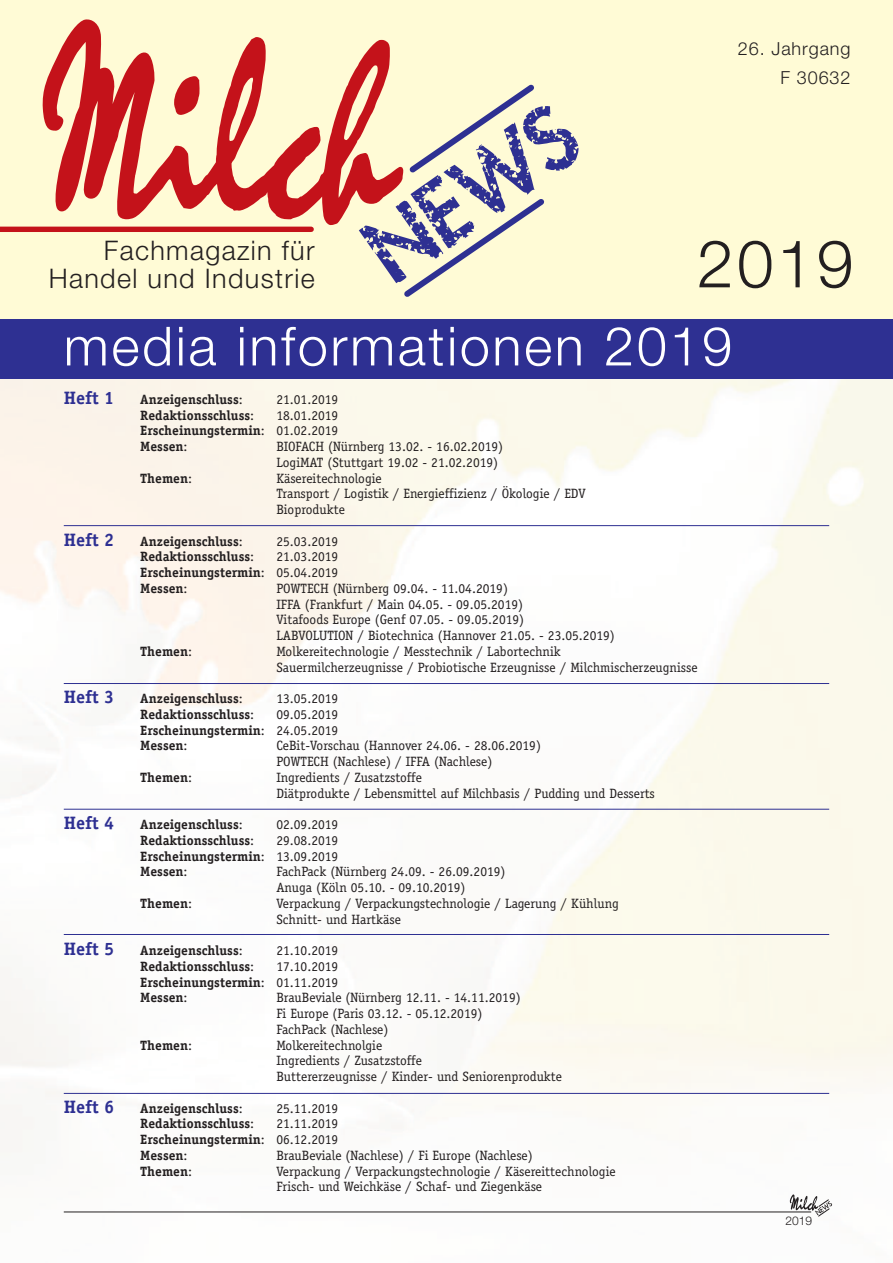
<style>
.page{position:relative;width:893px;height:1263px;background:#fff}
.page>*{position:absolute;margin:0;border:0;box-sizing:border-box;transform-origin:0 0}
.t1{font:300 66px "Helvetica Neue";color:#231f20}
.t2{font:300 54px "Helvetica Neue";letter-spacing:.05em;color:#fff}
.t3{font:300 27px/28.5px "Helvetica Neue";letter-spacing:.05em;color:#231f20;text-align:right}
.t4{font:700 18px "Officina Serif";color:#2e3092}
.t5{font:300 18px/28.5px "Helvetica Neue";letter-spacing:.05em;color:#231f20;text-align:right}
.t6{font:13.5px/15.8px "Officina Serif";color:#231f20}
.t7{font:700 13.5px/15.8px "Officina Serif";color:#231f20;text-align:justify}
.t8{font:300 12px "Helvetica Neue";color:#231f20}
.s1{font-weight:400}
</style>
<div class="page">
<img style="left:0;top:378px;width:893px;height:839px">
<div style="left:0;top:0;width:893px;height:319px;background:#fffbd6"></div>
<svg style="left:42px;top:19px;width:348px;height:206px"></svg>
<svg style="left:359px;top:79px;width:219px;height:218px"></svg>
<div style="left:0;top:227px;width:311px;height:5px;background:#c4121a"></div>
<div style="left:0;top:319px;width:893px;height:59px;background:#2e3092"></div>
<hr style="left:64px;top:525px;width:765px;height:1px;background:#2e3092">
<hr style="left:64px;top:683px;width:765px;height:1px;background:#2e3092">
<hr style="left:64px;top:809px;width:765px;height:1px;background:#2e3092">
<hr style="left:64px;top:934px;width:765px;height:1px;background:#2e3092">
<hr style="left:64px;top:1093px;width:765px;height:1px;background:#2e3092">
<hr style="left:64px;top:1211px;width:747px;height:1px;background:#231f20">
<svg style="left:790px;top:1194px;width:42px;height:22px"></svg>
<h3 class="t5" style="left:738px;top:36px;width:114px">26. Jahrgang<br>F 30632</h3>
<h3 class="t3" style="left:49px;top:238px;width:267px">Fachmagazin für<br>Handel und Industrie</h3>
<h1 class="t1" style="left:697px;top:240px;width:158px">2019</h1>
<h2 class="t2" style="left:64px;top:327px;width:670px">media informationen 2019</h2>
<h3 class="t4" style="left:64px;top:391px;width:52px">Heft 1</h3>
<p class="t7" style="left:140px;top:392px;width:104px">Anzeigenschluss<span class="s1">:</span></p>
<p class="t6" style="left:276px;top:391px;width:63px">21.01.2019</p>
<p class="t7" style="left:140px;top:408px;width:115px">Redaktionsschluss<span class="s1">:</span></p>
<p class="t7" style="left:140px;top:408px;width:200px;text-indent:136px"><span class="s1">18.01.2019<br></span>Erscheinungstermin<span class="s1">: 01.02.2019<br></span>Messen<span class="s1">:</span></p>
<p class="t6" style="left:276px;top:439px;width:228px">BIOFACH (Nürnberg 13.02. - 16.02.2019)<br>LogiMAT (Stuttgart 19.02 - 21.02.2019)</p>
<p class="t7" style="left:140px;top:471px;width:53px">Themen<span class="s1">:</span></p>
<p class="t6" style="left:276px;top:470px;width:311px">Käsereitechnologie<br>Transport / Logistik / Energieffizienz / Ökologie / EDV<br>Bioprodukte</p>
<h3 class="t4" style="left:64px;top:533px;width:52px">Heft 2</h3>
<p class="t7" style="left:140px;top:534px;width:104px">Anzeigenschluss<span class="s1">:</span></p>
<p class="t6" style="left:276px;top:533px;width:63px">25.03.2019</p>
<p class="t7" style="left:140px;top:550px;width:115px">Redaktionsschluss<span class="s1">:</span></p>
<p class="t7" style="left:140px;top:550px;width:200px;text-indent:136px"><span class="s1">21.03.2019<br></span>Erscheinungstermin<span class="s1">: 05.04.2019<br></span>Messen<span class="s1">:</span></p>
<p class="t6" style="left:276px;top:580px;width:340px">POWTECH (Nürnberg 09.04. - 11.04.2019)<br>IFFA (Frankfurt / Main 04.05. - 09.05.2019)<br>Vitafoods Europe (Genf 07.05. - 09.05.2019)<br>LABVOLUTION / Biotechnica (Hannover 21.05. - 23.05.2019)</p>
<p class="t7" style="left:140px;top:644px;width:53px">Themen<span class="s1">:</span></p>
<p class="t6" style="left:276px;top:643px;width:423px">Molkereitechnologie / Messtechnik / Labortechnik<br>Sauermilcherzeugnisse / Probiotische Erzeugnisse / Milchmischerzeugnisse</p>
<h3 class="t4" style="left:64px;top:690px;width:52px">Heft 3</h3>
<p class="t7" style="left:140px;top:692px;width:104px">Anzeigenschluss<span class="s1">:</span></p>
<p class="t6" style="left:276px;top:691px;width:63px">13.05.2019</p>
<p class="t7" style="left:140px;top:707px;width:115px">Redaktionsschluss<span class="s1">:</span></p>
<p class="t7" style="left:140px;top:707px;width:200px;text-indent:136px"><span class="s1">09.05.2019<br></span>Erscheinungstermin<span class="s1">: 24.05.2019<br></span>Messen<span class="s1">:</span></p>
<p class="t6" style="left:276px;top:738px;width:266px">CeBit-Vorschau (Hannover 24.06. - 28.06.2019)<br>POWTECH (Nachlese) / IFFA (Nachlese)</p>
<p class="t7" style="left:140px;top:770px;width:53px">Themen<span class="s1">:</span></p>
<p class="t6" style="left:276px;top:769px;width:380px">Ingredients / Zusatzstoffe<br>Diätprodukte / Lebensmittel auf Milchbasis / Pudding und Desserts</p>
<h3 class="t4" style="left:64px;top:816px;width:52px">Heft 4</h3>
<p class="t7" style="left:140px;top:818px;width:104px">Anzeigenschluss<span class="s1">:</span></p>
<p class="t6" style="left:276px;top:817px;width:63px">02.09.2019</p>
<p class="t7" style="left:140px;top:833px;width:115px">Redaktionsschluss<span class="s1">:</span></p>
<p class="t7" style="left:140px;top:833px;width:200px;text-indent:136px"><span class="s1">29.08.2019<br></span>Erscheinungstermin<span class="s1">: 13.09.2019<br></span>Messen<span class="s1">:</span></p>
<p class="t6" style="left:276px;top:864px;width:231px">FachPack (Nürnberg 24.09. - 26.09.2019)<br>Anuga (Köln 05.10. - 09.10.2019)</p>
<p class="t7" style="left:140px;top:896px;width:53px">Themen<span class="s1">:</span></p>
<p class="t6" style="left:276px;top:895px;width:344px">Verpackung / Verpackungstechnologie / Lagerung / Kühlung<br>Schnitt- und Hartkäse</p>
<h3 class="t4" style="left:64px;top:942px;width:52px">Heft 5</h3>
<p class="t7" style="left:140px;top:944px;width:104px">Anzeigenschluss<span class="s1">:</span></p>
<p class="t6" style="left:276px;top:943px;width:63px">21.10.2019</p>
<p class="t7" style="left:140px;top:959px;width:115px">Redaktionsschluss<span class="s1">:</span></p>
<p class="t7" style="left:140px;top:959px;width:200px;text-indent:136px"><span class="s1">17.10.2019<br></span>Erscheinungstermin<span class="s1">: 01.11.2019<br></span>Messen<span class="s1">:</span></p>
<p class="t6" style="left:276px;top:990px;width:246px">BrauBeviale (Nürnberg 12.11. - 14.11.2019)<br>Fi Europe (Paris 03.12. - 05.12.2019)<br>FachPack (Nachlese)</p>
<p class="t7" style="left:140px;top:1038px;width:53px">Themen<span class="s1">:</span></p>
<p class="t6" style="left:276px;top:1037px;width:287px">Molkereitechnolgie<br>Ingredients / Zusatzstoffe<br>Buttererzeugnisse / Kinder- und Seniorenprodukte</p>
<h3 class="t4" style="left:64px;top:1100px;width:52px">Heft 6</h3>
<p class="t7" style="left:140px;top:1101px;width:104px">Anzeigenschluss<span class="s1">:</span></p>
<p class="t6" style="left:276px;top:1100px;width:63px">25.11.2019</p>
<p class="t7" style="left:140px;top:1117px;width:115px">Redaktionsschluss<span class="s1">:</span></p>
<p class="t7" style="left:140px;top:1117px;width:200px;text-indent:136px"><span class="s1">21.11.2019<br></span>Erscheinungstermin<span class="s1">: 06.12.2019<br></span>Messen<span class="s1">:</span></p>
<p class="t6" style="left:276px;top:1147px;width:258px">BrauBeviale (Nachlese) / Fi Europe (Nachlese)</p>
<p class="t7" style="left:140px;top:1164px;width:53px">Themen<span class="s1">:</span></p>
<p class="t6" style="left:276px;top:1163px;width:341px">Verpackung / Verpackungstechnologie / Käsereittechnologie<br>Frisch- und Weichkäse / Schaf- und Ziegenkäse</p>
<p class="t8" style="left:785px;top:1216px;width:28px">2019</p>
</div>
